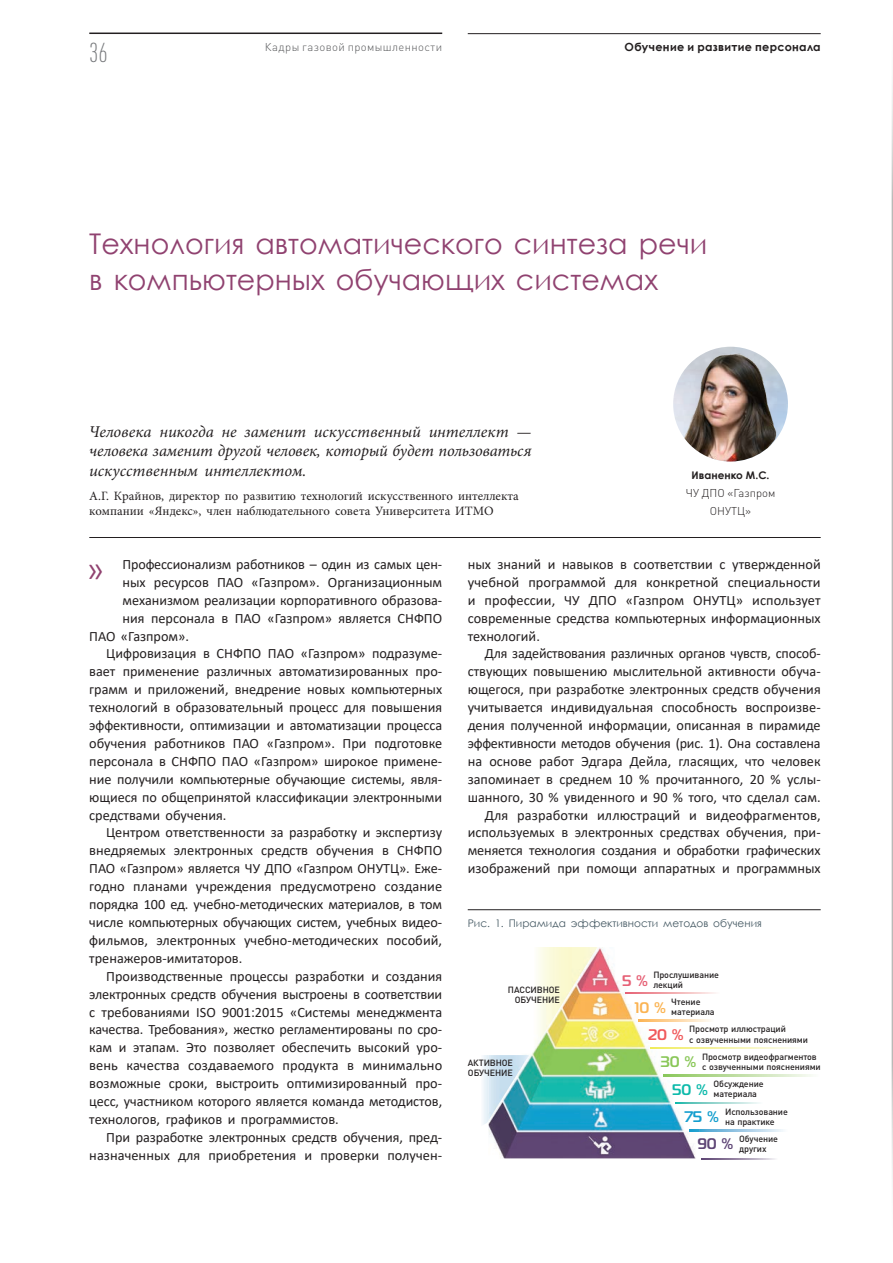
<style>
.page{position:relative;width:893px;height:1263px;background:#fff}
.page>*{position:absolute;margin:0;border:0;box-sizing:border-box;transform-origin:0 0}
.Буквица_красный_б_с{font:300 36.6px "Calibri";color:#904270}
._1__Заголовок_красны{font:28.5px/35.8px "Century Gothic";color:#904270}
.t1{font:300 condensed 27px "DIN Pro";color:#76787b}
.ОСНОВНОЙ_ТЕКСТ{font:italic 16.5px/19.8px "Minion Pro";letter-spacing:-.005em;color:#231f20;text-align:justify}
.t2{font:700 15.3px "Magistral C";color:#fbb453}
.t3{font:700 15.3px "Magistral C";color:#f0595b}
.t4{font:700 15.3px "Magistral C";color:#8ac759}
.t5{font:700 15.3px "Magistral C";color:#0dbaab}
.t6{font:700 15.3px "Magistral C";color:#149ece}
.t7{font:700 15.3px "Magistral C";color:#5e4575}
.t8{font:700 15.3px "Magistral C";color:#e66176}
.ОСНОВНОЙ_ТЕКСТ-2{font:14.25px/17.9px "Calibri";color:#231f20;text-align:justify}
.Буквица_красный_б_с-2{font:14.25px "Calibri";color:#231f20}
.ОСНОВНОЙ_ТЕКСТ-3{font:12.75px/15.3px "Minion Pro";color:#231f20}
.t9{font:300 11.25px "DIN Pro";letter-spacing:.035em;color:#57585a}
.t10{font:700 11.25px "Century Gothic";letter-spacing:.025em;color:#231f20}
.Ф_И_О__автора__место{font:300 11.25px/17.9px "DIN Pro";color:#231f20;text-align:center}
.Рисунок_Название_лин{font:10.5px "Century Gothic";color:#465a64}
.Ф_И_О__автора__место-2{font:700 10.5px "Century Gothic";color:#231f20}
.t11{font:500 9px/10.2px "DIN Pro";letter-spacing:-.01em;color:#231f20}
</style>
<div class="page">
<hr style="left:89px;top:33px;width:353px;height:1px;background:#231f20">
<hr style="left:468px;top:33px;width:353px;height:1px;background:#231f20">
<hr style="left:891px;top:0;width:2px;height:1263px;background:#51504b">
<hr style="left:89px;top:537px;width:732px;height:1px;background:#231f20">
<img style="left:673px;top:347px;width:111px;height:114px">
<hr style="left:468px;top:909px;width:353px;height:1px;background:#231f20">
<img style="left:488px;top:947px;width:254px;height:211px">
<img style="left:488px;top:947px;width:73px;height:106px">
<img style="left:561px;top:947px;width:36px;height:59px">
<img style="left:488px;top:1055px;width:41px;height:66px">
<svg style="left:626px;top:992px;width:94px;height:2px"></svg>
<svg style="left:638px;top:1020px;width:76px;height:1px"></svg>
<svg style="left:651px;top:1047px;width:147px;height:2px"></svg>
<svg style="left:664px;top:1075px;width:148px;height:1px"></svg>
<svg style="left:676px;top:1102px;width:84px;height:2px"></svg>
<svg style="left:690px;top:1130px;width:93px;height:1px"></svg>
<svg style="left:701px;top:1158px;width:74px;height:2px"></svg>
<h3 class="t1" style="left:89px;top:33px;width:20px">36</h3>
<p class="t9" style="left:265px;top:38px;width:179px">Кадры газовой промышленности</p>
<p class="t10" style="left:625px;top:38px;width:198px">Обучение и развитие персонала</p>
<p class="_1__Заголовок_красны" style="left:89px;top:225px;width:620px">Технология автоматического синтеза речи в компьютерных обучающих системах</p>
<p class="ОСНОВНОЙ_ТЕКСТ" style="left:89px;top:421px;width:444px">Человека никогда не заменит искусственный интеллект — человека заменит другой человек, который будет пользоваться искусственным интеллектом.</p>
<p class="ОСНОВНОЙ_ТЕКСТ-3" style="left:89px;top:488px;width:431px">А.Г. Крайнов, директор по развитию технологий искусственного интеллекта компании «Яндекс», член наблюдательного совета Университета ИТМО</p>
<p class="Ф_И_О__автора__место-2" style="left:692px;top:468px;width:79px">Иваненко М.С.</p>
<p class="Ф_И_О__автора__место" style="left:686px;top:483px;width:91px">ЧУ ДПО «Газпром<br>ОНУТЦ»</p>
<p class="Буквица_красный_б_с" style="left:86px;top:546px;width:20px">»</p>
<p class="Буквица_красный_б_с-2" style="left:122px;top:554px;width:321px">Профессионализм работников – один из самых цен-</p>
<p class="Буквица_красный_б_с-2" style="left:122px;top:572px;width:321px">ных ресурсов ПАО «Газпром». Организационным</p>
<p class="Буквица_красный_б_с-2" style="left:122px;top:590px;width:321px">механизмом реализации корпоративного образова-</p>
<p class="Буквица_красный_б_с-2" style="left:122px;top:608px;width:321px">ния персонала в ПАО «Газпром» является СНФПО</p>
<p class="Буквица_красный_б_с-2" style="left:89px;top:626px;width:101px">ПАО «Газпром».</p>
<p class="ОСНОВНОЙ_ТЕКСТ-2" style="left:89px;top:644px;width:354px;text-indent:17px">Цифровизация в СНФПО ПАО «Газпром» подразуме&shy;вает применение различных автоматизированных про&shy;грамм и приложений, внедрение новых компьютерных технологий в образовательный процесс для повышения эффективности, оптимизации и автоматизации процесса обучения работников ПАО «Газпром». При подготовке персонала в СНФПО ПАО «Газпром» широкое примене&shy;ние получили компьютерные обучающие системы, явля&shy;ющиеся по общепринятой классификации электронными средствами обучения.</p>
<p class="ОСНОВНОЙ_ТЕКСТ-2" style="left:89px;top:823px;width:354px;text-indent:17px">Центром ответственности за разработку и экспертизу внедряемых электронных средств обучения в СНФПО ПАО «Газпром» является ЧУ ДПО «Газпром ОНУТЦ». Еже&shy;годно планами учреждения предусмотрено создание порядка 100 ед. учебно-методических материалов, в том числе компьютерных обучающих систем, учебных видео&shy;фильмов, электронных учебно-методических пособий, тренажеров-имитаторов.</p>
<p class="ОСНОВНОЙ_ТЕКСТ-2" style="left:89px;top:967px;width:354px;text-indent:17px">Производственные процессы разработки и создания электронных средств обучения выстроены в соответствии с требованиями ISO 9001:2015 «Системы менеджмента качества. Требования», жестко регламентированы по сро&shy;кам и этапам. Это позволяет обеспечить высокий уро&shy;вень качества создаваемого продукта в минимально возможные сроки, выстроить оптимизированный про&shy;цесс, участником которого является команда методистов, технологов, графиков и программистов.</p>
<p class="ОСНОВНОЙ_ТЕКСТ-2" style="left:89px;top:1128px;width:354px;text-align:right">При разработке электронных средств обучения, пред&shy;назначенных для приобретения и проверки получен-</p>
<p class="ОСНОВНОЙ_ТЕКСТ-2" style="left:468px;top:555px;width:354px">ных знаний и навыков в соответствии с утвержденной учебной программой для конкретной специальности и профессии, ЧУ ДПО «Газпром ОНУТЦ» использует современные средства компьютерных информационных технологий.</p>
<p class="ОСНОВНОЙ_ТЕКСТ-2" style="left:468px;top:644px;width:354px;text-indent:17px">Для задействования различных органов чувств, способ&shy;ствующих повышению мыслительной активности обуча&shy;ющегося, при разработке электронных средств обучения учитывается индивидуальная способность воспроизве&shy;дения полученной информации, описанная в пирамиде эффективности методов обучения (рис. 1). Она составлена на основе работ Эдгара Дейла, гласящих, что человек запоминает в среднем 10 % прочитанного, 20 % услы&shy;шанного, 30 % увиденного и 90 % того, что сделал сам.</p>
<p class="ОСНОВНОЙ_ТЕКСТ-2" style="left:468px;top:805px;width:354px;text-indent:17px">Для разработки иллюстраций и видеофрагментов, используемых в электронных средствах обучения, при&shy;меняется технология создания и обработки графических изображений при помощи аппаратных и программных</p>
<p class="Рисунок_Название_лин" style="left:468px;top:916px;width:296px">Рис. 1. Пирамида эффективности методов обучения</p>
<p class="t11" style="left:508px;top:984px;width:53px;text-align:right">ПАССИВНОЕ<br>ОБУЧЕНИЕ</p>
<p class="t11" style="left:468px;top:1056px;width:47px">АКТИВНОЕ<br>ОБУЧЕНИЕ</p>
<p class="t11" style="left:653px;top:968px;width:67px">Прослушивание лекций</p>
<p class="t11" style="left:671px;top:996px;width:45px">Чтение материала</p>
<p class="t11" style="left:689px;top:1023px;width:120px">Просмотр иллюстраций<br>с озвученными пояснениями</p>
<p class="t11" style="left:702px;top:1050px;width:120px">Просмотр видеофрагментов с озвученными пояснениями</p>
<p class="t11" style="left:713px;top:1078px;width:52px">Обсуждение материала</p>
<p class="t11" style="left:725px;top:1105px;width:64px">Использование на практике</p>
<p class="t11" style="left:739px;top:1133px;width:40px">Обучение других</p>
<p class="t8" style="left:622px;top:971px;width:28px">5 %</p>
<p class="t2" style="left:635px;top:998px;width:33px">10 %</p>
<p class="t3" style="left:648px;top:1025px;width:38px">20 %</p>
<p class="t4" style="left:660px;top:1053px;width:38px">30 %</p>
<p class="t5" style="left:672px;top:1080px;width:38px">50 %</p>
<p class="t6" style="left:685px;top:1107px;width:36px">75 %</p>
<p class="t7" style="left:698px;top:1135px;width:38px">90 %</p>
</div>
